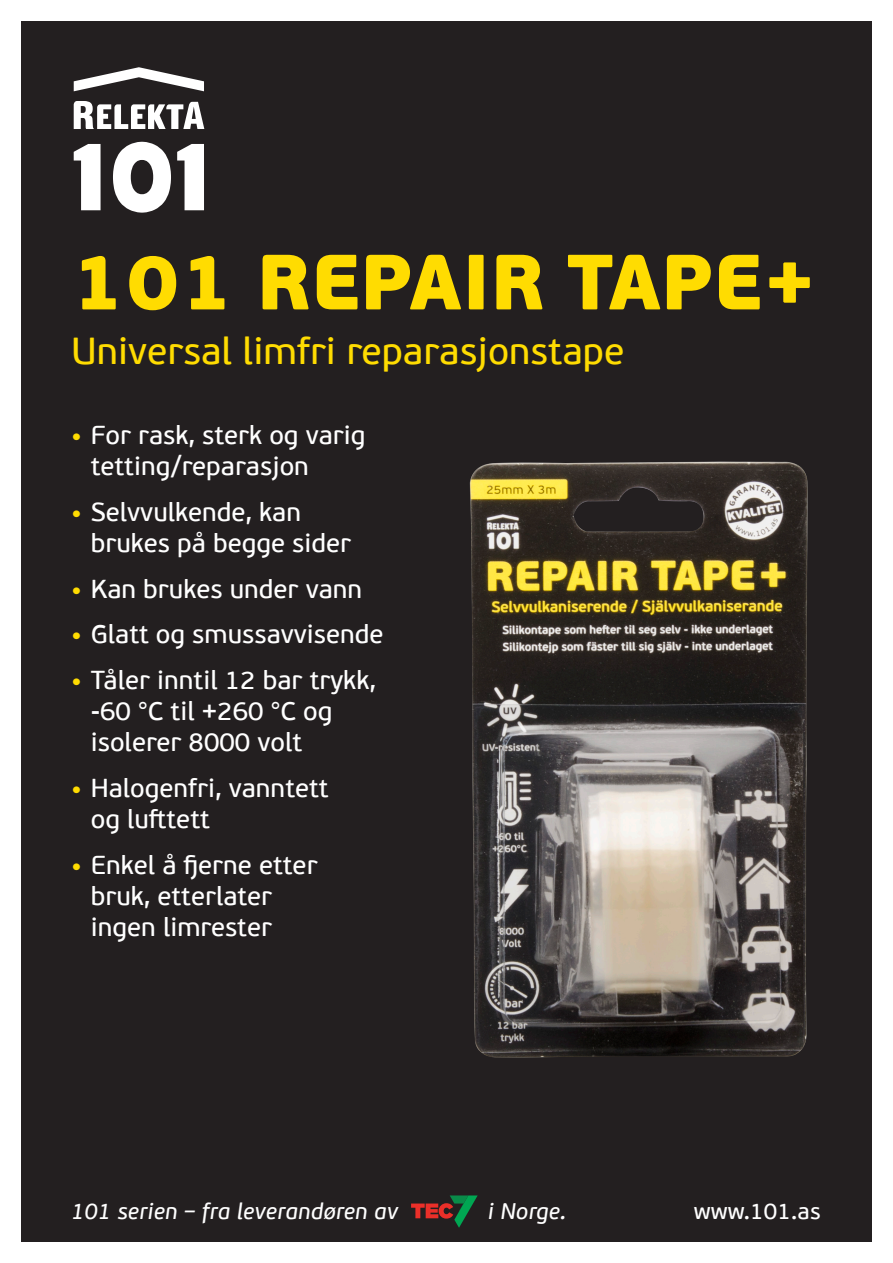
<style>
.page{position:relative;width:893px;height:1263px;background:#fff}
.page>*{position:absolute;margin:0;border:0;box-sizing:border-box;transform-origin:0 0}
.Produkttittel{font:900 78px "PF Beau Sans Pro";color:#ffdc01}
.Undertittel{font:37.5px "PF Beau Sans Pro Bbook";color:#ffdc01}
.t1{font:25.95px/31px "PF Beau Sans Pro Bbook";color:#fff}
.t2{font:italic 22.5px "PF Beau Sans Pro Bbook";letter-spacing:.01em;color:#fff}
.t3{font:22.5px "PF Beau Sans Pro Bbook";letter-spacing:.01em;color:#fff}
.s1{font-family:"PF Beau Sans Pro";font-weight:900;font-size:22.5px;color:#ffdc01}
</style>
<div class="page">
<div style="left:21px;top:21px;width:851px;height:1221px;background:#231f20"></div>
<svg style="left:177px;top:144px;width:27px;height:66px"></svg>
<svg style="left:113px;top:142px;width:58px;height:71px"></svg>
<svg style="left:74px;top:144px;width:27px;height:66px"></svg>
<svg style="left:74px;top:67px;width:130px;height:24px"></svg>
<svg style="left:74px;top:101px;width:130px;height:28px"></svg>
<svg style="left:411px;top:1195px;width:67px;height:33px"></svg>
<img style="left:469px;top:461px;width:339px;height:597px">
<p class="Produkttittel" style="left:71px;top:232px;width:747px">101 REPAIR TAPE+</p>
<p class="Undertittel" style="left:71px;top:329px;width:555px">Universal limfri reparasjonstape</p>
<p class="t1" style="left:91px;top:420px;width:276px;text-indent:-20px"><span class="s1">•</span> For rask, sterk og varig tetting/reparasjon</p>
<p class="t1" style="left:91px;top:497px;width:262px;text-indent:-20px"><span class="s1">•</span> Selvvulkende, kan brukes på begge sider</p>
<p class="t1" style="left:71px;top:574px;width:293px"><span class="s1">•</span> Kan brukes under vann</p>
<p class="t1" style="left:71px;top:619px;width:314px"><span class="s1">•</span> Glatt og smussavvisende</p>
<p class="t1" style="left:91px;top:665px;width:287px;text-indent:-20px"><span class="s1">•</span> Tåler inntil 12 bar trykk, -60 °C til +260 °C og isolerer 8000 volt</p>
<p class="t1" style="left:91px;top:773px;width:239px;text-indent:-20px"><span class="s1">•</span> Halogenfri, vanntett og lufttett</p>
<p class="t1" style="left:91px;top:850px;width:228px;text-indent:-20px"><span class="s1">•</span> Enkel å fjerne etter bruk, etterlater ingen limrester</p>
<p class="t2" style="left:71px;top:1198px;width:328px">101 serien – fra leverandøren av</p>
<p class="t2" style="left:488px;top:1198px;width:80px">i Norge.</p>
<p class="t3" style="left:694px;top:1198px;width:129px">www.101.as</p>
</div>
